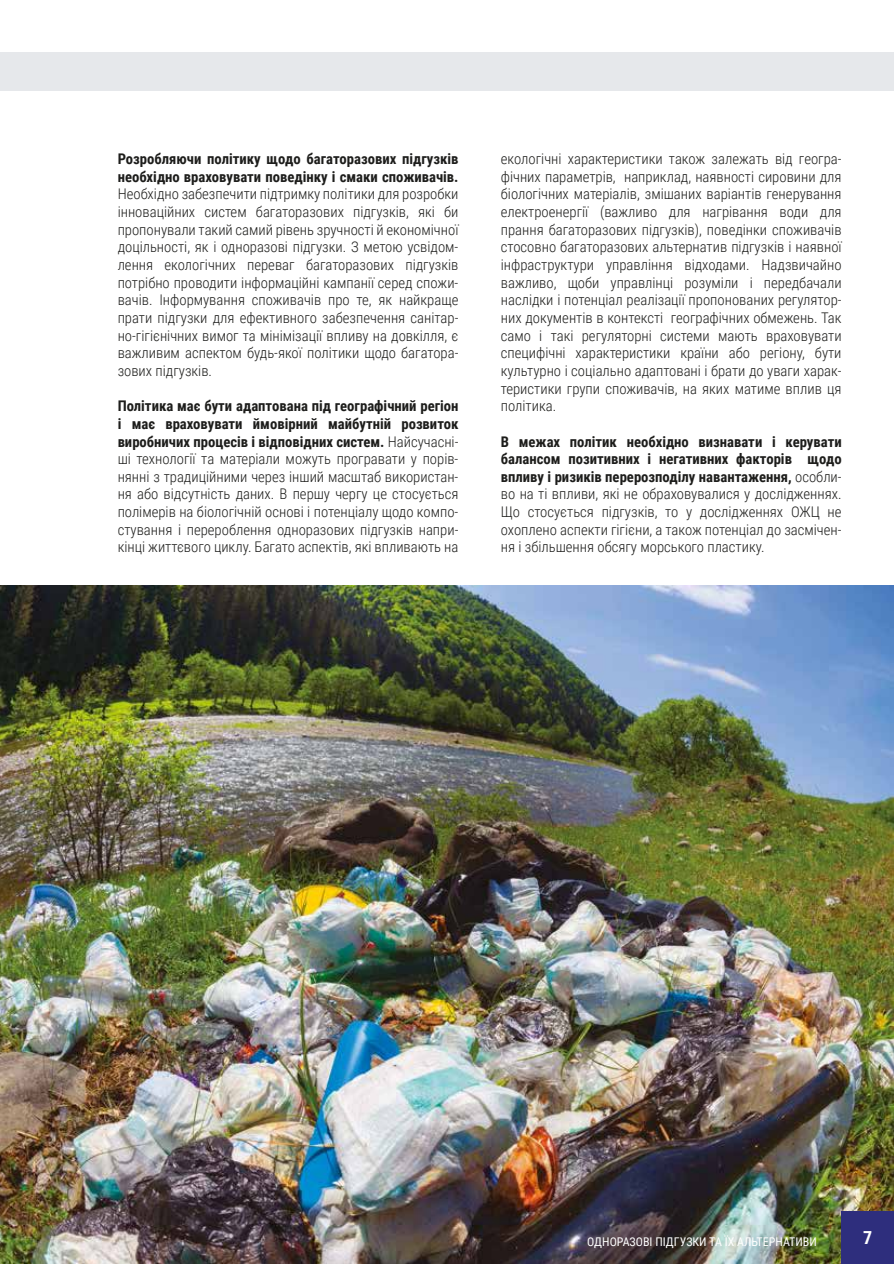
<style>
.page{position:relative;width:894px;height:1264px;background:#fff}
.page>*{position:absolute;margin:0;border:0;box-sizing:border-box;transform-origin:0 0}
.t1{font:700 18px "Roboto Condensed";color:#fff}
.t2{font:300 14.7px/17.7px "Roboto Condensed";color:#1d1d1b;text-align:justify}
.t3{font:700 14.7px/17.7px "Roboto Condensed";color:#1d1d1b}
.t4{font:12px "Roboto Condensed";color:#fff}
.s1{font-weight:700}
</style>
<div class="page">
<div style="left:0;top:53px;width:893px;height:38px;background:#e6e8eb"></div>
<img style="left:0;top:585px;width:893px;height:679px">
<div style="left:841px;top:1211px;width:52px;height:53px;background:#2e2e7d"></div>
<p class="t3" style="left:118px;top:150px;width:342px">Розробляючи політику щодо багаторазових підгузків необхідно враховувати поведінку і смаки споживачів.</p>
<p class="t2" style="left:118px;top:185px;width:342px">Необхідно забезпечити підтримку політики для розробки інноваційних систем багаторазових підгузків, які би пропонували такий самий рівень зручності й економічної доцільності, як і одноразові підгузки. З метою усвідом&shy;лення екологічних переваг багаторазових підгузків потрібно проводити інформаційні кампанії серед спожи&shy;вачів. Інформування споживачів про те, як найкраще прати підгузки для ефективного забезпечення санітар&shy;но-гігієнічних вимог та мінімізації впливу на довкілля, є важливим аспектом будь-якої політики щодо багатора&shy;зових підгузків.</p>
<p class="t2" style="left:118px;top:396px;width:342px"><span class="s1">Політика має бути адаптована під географічний регіон і має враховувати ймовірний майбутній розвиток виробничих процесів і відповідних систем.</span> Найсучасні&shy;ші технології та матеріали можуть програвати у порів&shy;нянні з традиційними через інший масштаб використан&shy;ня або відсутність даних. В першу чергу це стосується полімерів на біологічній основі і потенціалу щодо компо&shy;стування і перероблення одноразових підгузків напри&shy;кінці життєвого циклу. Багато аспектів, які впливають на</p>
<p class="t2" style="left:500px;top:150px;width:342px">екологічні характеристики також залежать від геогра&shy;фічних параметрів, наприклад, наявності сировини для біологічних матеріалів, змішаних варіантів генерування електроенергії (важливо для нагрівання води для прання багаторазових підгузків), поведінки споживачів стосовно багаторазових альтернатив підгузків і наявної інфраструктури управління відходами. Надзвичайно важливо, щоби управлінці розуміли і передбачали наслідки і потенціал реалізації пропонованих регулятор&shy;них документів в контексті географічних обмежень. Так само і такі регуляторні системи мають враховувати специфічні характеристики країни або регіону, бути культурно і соціально адаптовані і брати до уваги харак&shy;теристики групи споживачів, на яких матиме вплив ця політика.</p>
<p class="t2" style="left:500px;top:432px;width:342px"><span class="s1">В межах політик необхідно визнавати і керувати балансом позитивних і негативних факторів щодо впливу і ризиків перерозподілу навантаження,</span> особли&shy;во на ті впливи, які не обраховувалися у дослідженнях.<br>Що стосується підгузків, то у дослідженнях ОЖЦ не охоплено аспекти гігієни, а також потенціал до засмічен&shy;ня і збільшення обсягу морського пластику.</p>
<p class="t4" style="left:587px;top:1232px;width:231px">ОДНОРАЗОВІ ПІДГУЗКИ ТА ЇХ АЛЬТЕРНАТИВИ</p>
<p class="t1" style="left:862px;top:1225px;width:11px">7</p>
</div>
